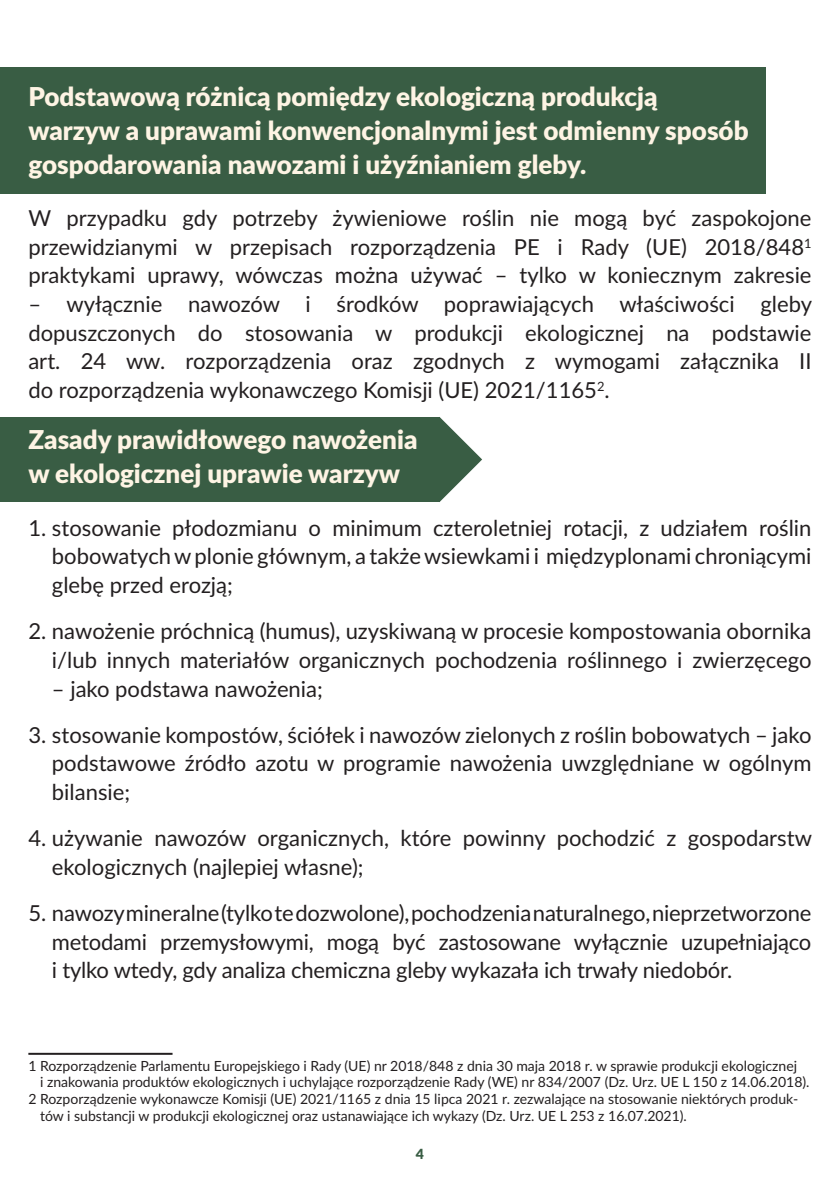
<style>
.page{position:relative;width:840px;height:1191px;background:#fff}
.page>*{position:absolute;margin:0;border:0;box-sizing:border-box;transform-origin:0 0}
.t1{font:900 26px/33.8px "Lato";color:#fef4e4}
.t2{font:22px/28.6px "Lato";color:#231f20;text-align:justify}
.t3{font:14px "Lato";color:#231f20}
.t4{font:900 14px "Lato";color:#395d44}
</style>
<div class="page">
<div style="left:0;top:68px;width:765px;height:126px;background:#395d44"></div>
<svg style="left:439px;top:417px;width:43px;height:85px"></svg>
<div style="left:0;top:417px;width:439px;height:85px;background:#395d44"></div>
<hr style="left:28px;top:1052px;width:144px;height:2px;background:#231f20">
<p class="t1" style="left:28px;top:78px;width:721px">Podstawową różnicą pomiędzy ekologiczną produkcją warzyw a uprawami konwencjonalnymi jest odmienny sposób gospodarowania nawozami i użyźnianiem gleby.</p>
<p class="t2" style="left:28px;top:203px;width:784px">W przypadku gdy potrzeby żywieniowe roślin nie mogą być zaspokojone przewidzianymi w przepisach rozporządzenia PE i Rady (UE) 2018/848<sup>1 </sup>praktykami uprawy, wówczas można używać – tylko w koniecznym zakresie</p>
<p class="t2" style="left:28px;top:289px;width:784px">– wyłącznie nawozów i środków poprawiających właściwości gleby dopuszczonych do stosowania w produkcji ekologicznej na podstawie art. 24 ww. rozporządzenia oraz zgodnych z wymogami załącznika II do rozporządzenia wykonawczego Komisji (UE) 2021/1165<sup>2</sup>.</p>
<p class="t1" style="left:28px;top:422px;width:390px">Zasady prawidłowego nawożenia w ekologicznej uprawie warzyw</p>
<p class="t2" style="left:52px;top:512px;width:760px;text-indent:-24px">1. stosowanie płodozmianu o minimum czteroletniej rotacji, z udziałem roślin bobowatych w plonie głównym, a także wsiewkami i międzyplonami chroniącymi glebę przed erozją;</p>
<p class="t2" style="left:28px;top:616px;width:784px;text-align:right">2. nawożenie próchnicą (humus), uzyskiwaną w procesie kompostowania obornika i/lub innych materiałów organicznych pochodzenia roślinnego i zwierzęcego</p>
<p class="t2" style="left:52px;top:673px;width:272px">– jako podstawa nawożenia;</p>
<p class="t2" style="left:52px;top:719px;width:760px;text-indent:-24px">3. stosowanie kompostów, ściółek i nawozów zielonych z roślin bobowatych – jako podstawowe źródło azotu w programie nawożenia uwzględniane w ogólnym bilansie;</p>
<p class="t2" style="left:52px;top:823px;width:761px;text-indent:-24px">4. używanie nawozów organicznych, które powinny pochodzić z gospodarstw ekologicznych (najlepiej własne);</p>
<p class="t2" style="left:52px;top:898px;width:760px;text-indent:-24px">5. nawozy mineralne (tylko te dozwolone), pochodzenia naturalnego, nieprzetworzone metodami przemysłowymi, mogą być zastosowane wyłącznie uzupełniająco i tylko wtedy, gdy analiza chemiczna gleby wykazała ich trwały niedobór.</p>
<p class="t3" style="left:28px;top:1055px;width:769px">1 Rozporządzenie Parlamentu Europejskiego i Rady (UE) nr 2018/848 z dnia 30 maja 2018 r. w sprawie produkcji ekologicznej</p>
<p class="t3" style="left:40px;top:1072px;width:770px">i znakowania produktów ekologicznych i uchylające rozporządzenie Rady (WE) nr 834/2007 (Dz. Urz. UE L 150 z 14.06.2018).</p>
<p class="t3" style="left:28px;top:1089px;width:770px">2 Rozporządzenie wykonawcze Komisji (UE) 2021/1165 z dnia 15 lipca 2021 r. zezwalające na stosowanie niektórych produk-</p>
<p class="t3" style="left:40px;top:1106px;width:648px">tów i substancji w produkcji ekologicznej oraz ustanawiające ich wykazy (Dz. Urz. UE L 253 z 16.07.2021).</p>
<p class="t4" style="left:415px;top:1143px;width:10px">4</p>
</div>
